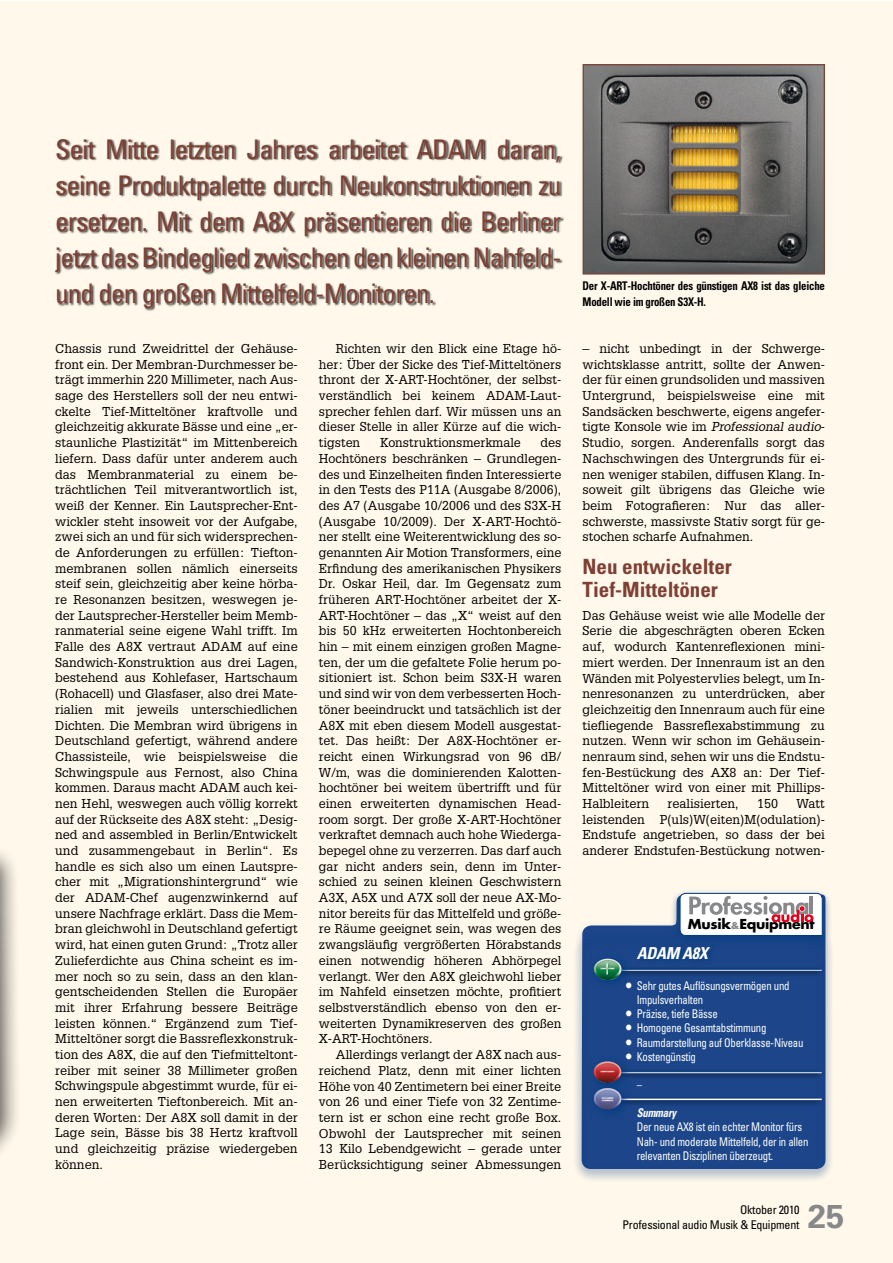
<style>
.page{position:relative;width:893px;height:1263px;background:#fff}
.page>*{position:absolute;margin:0;border:0;box-sizing:border-box;transform-origin:0 0}
.t1{font:700 33px "Univers LT";color:#87888a}
.t2{font:condensed 27px/36.2px "Univers LT";letter-spacing:-.03em;color:#7e4034;text-align:justify}
.t3{font:700 condensed 21px/22.5px "Univers LT";color:#7e4034}
.t4{font:italic 700 condensed 16.5px "Univers LT";letter-spacing:-.02em;color:#fff}
.t5{font:700 13.35px "Futura";letter-spacing:-.02em;color:#000;scale:1.06 1}
.t6{font:12.6px/15.8px "Glypha LT Std";color:#000;text-align:justify}
.t7{font:condensed 12px/14.2px "Univers LT";letter-spacing:-.02em;color:#fff;scale:.9 1}
.t8{font:700 condensed 12px/15.8px "Univers LT";letter-spacing:-.02em;color:#000;scale:.9 1}
.t9{font:condensed 12px/14.4px "Univers LT";letter-spacing:-.02em;color:#000;text-align:right}
.t10{font:italic 700 condensed 12px "Univers LT";letter-spacing:-.02em;color:#fff;scale:.9 1}
.s1{font-style:italic}
.s2{font-size:9.15px;color:#87888a}
</style>
<div class="page">
<div style="left:0;top:1px;width:892px;height:1262px;background:#fff8eb"></div>
<div style="left:0;top:667px;width:22px;height:549px;background:#000;opacity:.75"></div>
<div style="left:572px;top:932px;width:263px;height:252px;background:#003a80;opacity:.25"></div>
<div style="left:579px;top:935px;width:249px;height:238px;background:#1c4689"></div>
<div style="left:635px;top:944px;width:82px;height:22px;background:#144286"></div>
<div style="left:601px;top:1069px;width:221px;height:11px;background:#1b4587"></div>
<div style="left:608px;top:1069px;width:220px;height:10px;background:#000;opacity:.75"></div>
<hr style="left:610px;top:1071px;width:212px;height:1px;background:#003a80">
<svg style="left:587px;top:1054px;width:45px;height:27px"></svg>
<img style="left:594px;top:1061px;width:27px;height:20px">
<div style="left:608px;top:1096px;width:220px;height:9px;background:#000;opacity:.75"></div>
<div style="left:602px;top:1096px;width:220px;height:11px;background:#000;opacity:.75"></div>
<hr style="left:610px;top:1098px;width:212px;height:2px;background:#fff">
<svg style="left:587px;top:1081px;width:46px;height:40px"></svg>
<img style="left:594px;top:1088px;width:27px;height:21px">
<div style="left:601px;top:967px;width:221px;height:10px;background:#1b4485"></div>
<div style="left:608px;top:966px;width:220px;height:10px;background:#000;opacity:.75"></div>
<hr style="left:610px;top:969px;width:212px;height:1px;background:#003a80">
<svg style="left:587px;top:951px;width:46px;height:40px"></svg>
<img style="left:594px;top:959px;width:27px;height:21px">
<div style="left:671px;top:889px;width:160px;height:59px;background:#003a80;opacity:.56"></div>
<svg style="left:679px;top:892px;width:145px;height:44px"></svg>
<div style="left:55px;top:139px;width:508px;height:172px;background:#000;opacity:.7"></div>
<img style="left:585px;top:66px;width:238px;height:207px">
<div style="left:583px;top:64px;width:242px;height:211px;border:1px solid #7e4034"></div>
<svg style="left:626px;top:982px;width:5px;height:6px"></svg>
<svg style="left:626px;top:1010px;width:5px;height:6px"></svg>
<svg style="left:626px;top:1025px;width:5px;height:5px"></svg>
<svg style="left:626px;top:1039px;width:5px;height:6px"></svg>
<svg style="left:626px;top:1053px;width:5px;height:6px"></svg>
<p class="t2" style="left:55px;top:131px;width:508px">Seit Mitte letzten Jahres arbeitet ADAM daran, seine Produktpalette durch Neukonstruktionen zu ersetzen. Mit dem A8X präsentieren die Berliner jetzt das Bindeglied zwischen den kleinen Nahfeld&shy;und den großen Mittelfeld-Monitoren.</p>
<p class="t6" style="left:55px;top:340px;width:244px">Chassis rund Zweidrittel der Gehäuse&shy;front ein. Der Membran-Durchmesser be&shy;trägt immerhin 220 Millimeter, nach Aus&shy;sage des Herstellers soll der neu entwi&shy;ckelte Tief-Mitteltöner kraftvolle und gleichzeitig akkurate Bässe und eine „er&shy;staunliche Plastizität“ im Mittenbereich liefern. Dass dafür unter anderem auch das Membranmaterial zu einem be&shy;trächtlichen Teil mitverantwortlich ist, weiß der Kenner. Ein Lautsprecher-Ent&shy;wickler steht insoweit vor der Aufgabe, zwei sich an und für sich widersprechen&shy;de Anforderungen zu erfüllen: Tiefton&shy;membranen sollen nämlich einerseits steif sein, gleichzeitig aber keine hörba&shy;re Resonanzen besitzen, weswegen je&shy;der Lautsprecher-Hersteller beim Memb&shy;ranmaterial seine eigene Wahl trifft. Im Falle des A8X vertraut ADAM auf eine Sandwich-Konstruktion aus drei Lagen, bestehend aus Kohlefaser, Hartschaum (Rohacell) und Glasfaser, also drei Mate&shy;rialien mit jeweils unterschiedlichen Dichten. Die Membran wird übrigens in Deutschland gefertigt, während andere Chassisteile, wie beispielsweise die Schwingspule aus Fernost, also China kommen. Daraus macht ADAM auch kei&shy;nen Hehl, weswegen auch völlig korrekt auf der Rückseite des A8X steht: „Desig&shy;ned and assembled in Berlin/Entwickelt und zusammengebaut in Berlin“. Es handle es sich also um einen Lautspre&shy;cher mit „Migrationshintergrund“ wie der ADAM-Chef augenzwinkernd auf unsere Nachfrage erklärt. Dass die Mem&shy;bran gleichwohl in Deutschland gefertigt wird, hat einen guten Grund: „Trotz aller Zulieferdichte aus China scheint es im&shy;mer noch so zu sein, dass an den klan&shy;gentscheidenden Stellen die Europäer mit ihrer Erfahrung bessere Beiträge leisten können.“ Ergänzend zum Tief-Mitteltöner sorgt die Bassreflexkonstruk&shy;tion des A8X, die auf den Tiefmitteltont&shy;reiber mit seiner 38 Millimeter großen Schwingspule abgestimmt wurde, für ei&shy;nen erweiterten Tieftonbereich. Mit an&shy;deren Worten: Der A8X soll damit in der Lage sein, Bässe bis 38 Hertz kraftvoll und gleichzeitig präzise wiedergeben können.</p>
<p class="t6" style="left:319px;top:340px;width:244px;text-indent:17px">Richten wir den Blick eine Etage hö&shy;her: Über der Sicke des Tief-Mitteltöners thront der X-ART-Hochtöner, der selbst&shy;verständlich bei keinem ADAM-Laut&shy;sprecher fehlen darf. Wir müssen uns an dieser Stelle in aller Kürze auf die wich&shy;tigsten</p>
<p class="t6" style="left:319px;top:434px;width:244px;text-indent:222px">des Hochtöners beschränken – Grundlegen&shy;des und Einzelheiten finden Interessierte in den Tests des P11A (Ausgabe 8/2006), des A7 (Ausgabe 10/2006 und des S3X-H (Ausgabe 10/2009). Der X-ART-Hochtö&shy;ner stellt eine Weiterentwicklung des so&shy;genannten Air Motion Transformers, eine Erfindung des amerikanischen Physikers Dr. Oskar Heil, dar. Im Gegensatz zum früheren ART-Hochtöner arbeitet der X-ART-Hochtöner – das „X“ weist auf den bis 50 kHz erweiterten Hochtonbereich hin – mit einem einzigen großen Magne&shy;ten, der um die gefaltete Folie herum po&shy;sitioniert ist. Schon beim S3X-H waren und sind wir von dem verbesserten Hoch&shy;töner beeindruckt und tatsächlich ist der A8X mit eben diesem Modell ausgestat&shy;tet. Das heißt: Der A8X-Hochtöner er&shy;reicht einen Wirkungsrad von 96 dB/ W/m, was die dominierenden Kalotten&shy;hochtöner bei weitem übertrifft und für einen erweiterten dynamischen Head&shy;room sorgt. Der große X-ART-Hochtöner verkraftet demnach auch hohe Wiederga&shy;bepegel ohne zu verzerren. Das darf auch gar nicht anders sein, denn im Unter&shy;schied zu seinen kleinen Geschwistern A3X, A5X und A7X soll der neue AX-Mo&shy;nitor bereits für das Mittelfeld und größe&shy;re Räume geeignet sein, was wegen des zwangsläufig vergrößerten Hörabstands einen notwendig höheren Abhörpegel verlangt. Wer den A8X gleichwohl lieber im Nahfeld einsetzen möchte, profitiert selbstverständlich ebenso von den er&shy;weiterten Dynamikreserven des großen X-ART-Hochtöners.</p>
<p class="t6" style="left:319px;top:1046px;width:244px;text-indent:17px">Allerdings verlangt der A8X nach aus&shy;reichend Platz, denn mit einer lichten Höhe von 40 Zentimetern bei einer Breite von 26 und einer Tiefe von 32 Zentime&shy;tern ist er schon eine recht große Box.<br>Obwohl der Lautsprecher mit seinen 13 Kilo Lebendgewicht – gerade unter Berücksichtigung seiner Abmessungen</p>
<p class="t6" style="left:380px;top:434px;width:142px">Konstruktionsmerkmale</p>
<p class="t8" style="left:583px;top:278px;width:271px">Der X-ART-Hochtöner des günstigen AX8 ist das gleiche<br>Modell wie im großen S3X-H.</p>
<p class="t6" style="left:583px;top:340px;width:244px">– nicht unbedingt in der Schwerge&shy;wichtsklasse antritt, sollte der Anwen&shy;der für einen grundsoliden und massiven Untergrund, beispielsweise eine mit Sandsäcken beschwerte, eigens angefer&shy;tigte Konsole wie im <span class="s1">Professional audio</span>-Studio, sorgen. Anderenfalls sorgt das Nachschwingen des Untergrunds für ei&shy;nen weniger stabilen, diffusen Klang. In&shy;soweit gilt übrigens das Gleiche wie beim Fotografieren: Nur das aller&shy;schwerste, massivste Stativ sorgt für ge&shy;stochen scharfe Aufnahmen.</p>
<h3 class="t3" style="left:583px;top:556px;width:151px">Neu entwickelter<br>Tief-Mitteltöner</h3>
<p class="t6" style="left:583px;top:607px;width:244px">Das Gehäuse weist wie alle Modelle der Serie die abgeschrägten oberen Ecken auf, wodurch Kantenreflexionen mini&shy;miert werden. Der Innenraum ist an den Wänden mit Polyestervlies belegt, um In&shy;nenresonanzen zu unterdrücken, aber gleichzeitig den Innenraum auch für eine tiefliegende Bassreflexabstimmung zu nutzen. Wenn wir schon im Gehäusein&shy;nenraum sind, sehen wir uns die Endstu&shy;fen-Bestückung des AX8 an: Der Tief-Mitteltöner wird von einer mit Phillips-Halbleitern</p>
<p class="t6" style="left:668px;top:795px;width:73px">realisierten,</p>
<p class="t6" style="left:757px;top:795px;width:23px">150</p>
<p class="t6" style="left:583px;top:795px;width:244px;text-indent:214px">Watt leistenden P(uls)W(eiten)M(odulation)- Endstufe angetrieben, so dass der bei anderer Endstufen-Bestückung notwen-</p>
<p class="t5" style="left:688px;top:915px;width:121px">Musik<span class="s2">&amp;</span>Equipment</p>
<h3 class="t4" style="left:637px;top:943px;width:73px">ADAM A8X</h3>
<p class="t7" style="left:637px;top:978px;width:187px">Sehr gutes Auflösungsvermögen und<br>Impulsverhalten<br>Präzise, tiefe Bässe<br>Homogene Gesamtabstimmung<br>Raumdarstellung auf Oberklasse-Niveau<br>Kostengünstig</p>
<p class="t7" style="left:637px;top:1077px;width:7px">–</p>
<p class="t10" style="left:637px;top:1105px;width:45px">Summary</p>
<p class="t7" style="left:637px;top:1120px;width:192px">Der neue AX8 ist ein echter Monitor fürs<br>Nah- und moderate Mittelfeld, der in allen relevanten Disziplinen überzeugt.</p>
<p class="t9" style="left:622px;top:1202px;width:178px">Oktober 2010<br>Professional audio Musik &amp; Equipment</p>
<h1 class="t1" style="left:808px;top:1197px;width:38px">25</h1>
</div>
